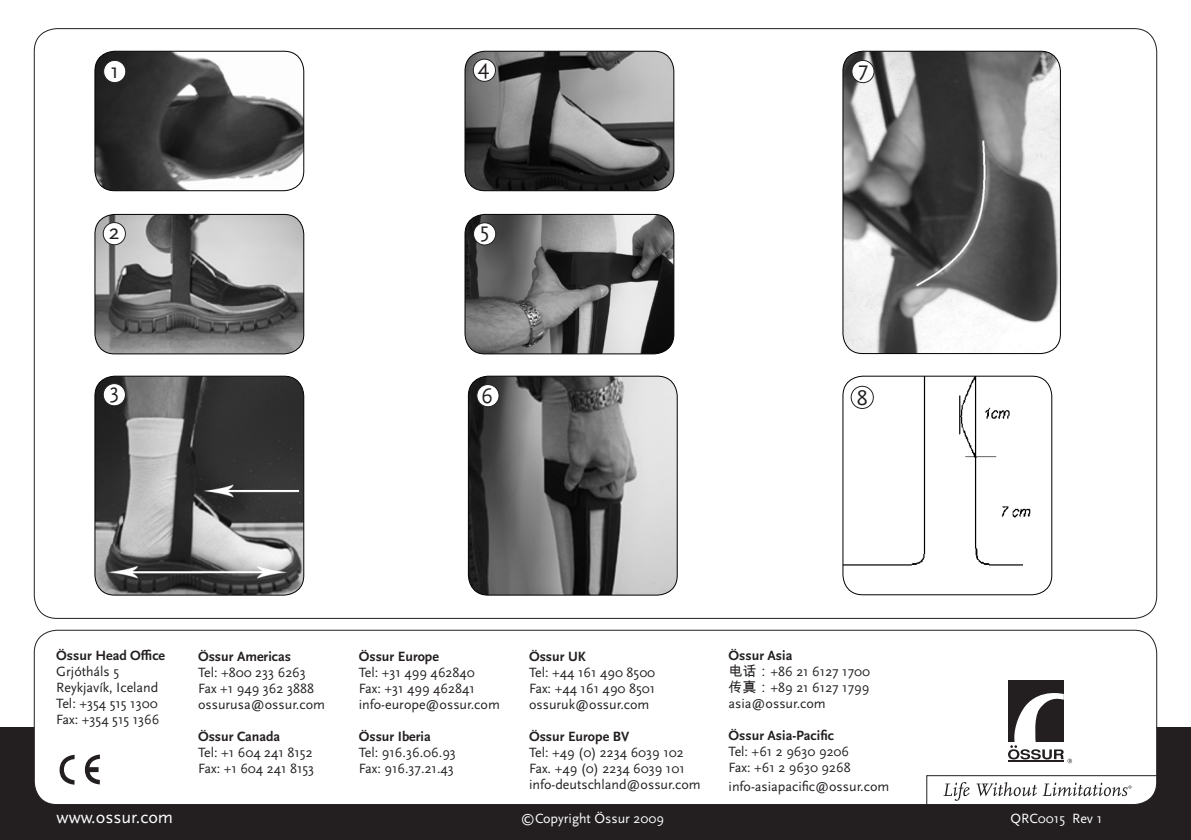
<style>
.page{position:relative;width:1191px;height:840px;background:#fff}
.page>*{position:absolute;margin:0;border:0;box-sizing:border-box;transform-origin:0 0}
.t1{font:22px "Scala Sans OT";color:#231f20}
.t2{font:18px "Scala Sans OT";color:#fff}
.Adresses{font:14px "Scala Sans OT";color:#231f20}
.Adresses-2{font:700 14px "Scala Sans OT";color:#231f20}
.t3{font:14px "Scala Sans OT";color:#fff}
.s1{font-family:"Arial Unicode MS"}
</style>
<div class="page">
<div style="left:0;top:727px;width:1191px;height:112px;background:#231f20"></div>
<div style="left:34px;top:630px;width:1122px;height:174px;background:#fff;border-radius:23px"></div>
<div style="left:34px;top:629px;width:1123px;height:175px;border:1px solid #231f20;border-radius:23px"></div>
<div style="left:1008px;top:680px;width:55px;height:61px;background:#231f20"></div>
<svg style="left:1008px;top:687px;width:64px;height:75px"></svg>
<svg style="left:925px;top:774px;width:232px;height:31px"></svg>
<img style="left:95px;top:51px;width:209px;height:140px">
<div style="left:95px;top:51px;width:209px;height:140px;border:1px solid #000;border-radius:20px"></div>
<img style="left:95px;top:214px;width:209px;height:140px">
<div style="left:95px;top:214px;width:209px;height:140px;border:1px solid #000;border-radius:20px"></div>
<img style="left:465px;top:51px;width:209px;height:140px">
<div style="left:465px;top:51px;width:209px;height:140px;border:1px solid #000;border-radius:20px"></div>
<img style="left:465px;top:214px;width:209px;height:140px">
<div style="left:465px;top:214px;width:209px;height:140px;border:1px solid #000;border-radius:20px"></div>
<img style="left:843px;top:51px;width:217px;height:302px">
<div style="left:842px;top:51px;width:218px;height:302px;border:1px solid #000;border-radius:20px"></div>
<img style="left:95px;top:376px;width:209px;height:218px">
<div style="left:95px;top:376px;width:209px;height:219px;border:1px solid #000;border-radius:20px"></div>
<img style="left:468px;top:376px;width:209px;height:218px">
<div style="left:468px;top:376px;width:209px;height:219px;border:1px solid #000;border-radius:20px"></div>
<img style="left:843px;top:376px;width:208px;height:205px">
<div style="left:842px;top:376px;width:210px;height:218px;border:1px solid #000;border-radius:20px"></div>
<div style="left:104px;top:60px;width:22px;height:23px;background:#fff;border-radius:50%"></div>
<div style="left:103px;top:60px;width:23px;height:23px;border:1px solid #231f20;border-radius:50%"></div>
<div style="left:103px;top:222px;width:22px;height:22px;background:#fff;border-radius:50%"></div>
<div style="left:103px;top:222px;width:23px;height:23px;border:1px solid #231f20;border-radius:50%"></div>
<div style="left:103px;top:383px;width:22px;height:22px;background:#fff;border-radius:50%"></div>
<div style="left:103px;top:383px;width:23px;height:23px;border:1px solid #231f20;border-radius:50%"></div>
<div style="left:852px;top:60px;width:22px;height:23px;background:#fff;border-radius:50%"></div>
<div style="left:851px;top:60px;width:23px;height:23px;border:1px solid #231f20;border-radius:50%"></div>
<div style="left:477px;top:384px;width:22px;height:22px;background:#fff;border-radius:50%"></div>
<div style="left:476px;top:384px;width:23px;height:23px;border:1px solid #231f20;border-radius:50%"></div>
<div style="left:473px;top:223px;width:23px;height:22px;background:#fff;border-radius:50%"></div>
<div style="left:473px;top:222px;width:23px;height:23px;border:1px solid #231f20;border-radius:50%"></div>
<div style="left:473px;top:59px;width:22px;height:22px;background:#fff;border-radius:50%"></div>
<div style="left:473px;top:59px;width:23px;height:23px;border:1px solid #231f20;border-radius:50%"></div>
<div style="left:851px;top:386px;width:22px;height:22px;background:#fff;border-radius:50%"></div>
<div style="left:851px;top:386px;width:22px;height:22px;border:1px solid #231f20;border-radius:50%"></div>
<svg style="left:59px;top:754px;width:16px;height:30px"></svg>
<svg style="left:85px;top:754px;width:15px;height:30px"></svg>
<p class="t1" style="left:110px;top:58px;width:10px">1</p>
<p class="t1" style="left:478px;top:54px;width:13px">4</p>
<p class="t1" style="left:858px;top:56px;width:12px">7</p>
<p class="t1" style="left:109px;top:220px;width:12px">2</p>
<p class="t1" style="left:480px;top:218px;width:11px">5</p>
<p class="t1" style="left:110px;top:379px;width:11px">3</p>
<p class="t1" style="left:481px;top:384px;width:13px">6</p>
<p class="t1" style="left:856px;top:385px;width:12px">8</p>
<p class="Adresses-2" style="left:56px;top:647px;width:110px">Össur Head Office</p>
<p class="Adresses" style="left:56px;top:663px;width:64px">Grjótháls 5</p>
<p class="Adresses" style="left:56px;top:679px;width:104px">Reykjavík, Iceland</p>
<p class="Adresses" style="left:56px;top:695px;width:103px">Tel: +354 515 1300</p>
<p class="Adresses" style="left:56px;top:711px;width:105px">Fax: +354 515 1366</p>
<p class="Adresses-2" style="left:198px;top:648px;width:94px">Össur Americas</p>
<p class="Adresses" style="left:198px;top:664px;width:109px">Tel: +800 233 6263</p>
<p class="Adresses" style="left:198px;top:680px;width:117px">Fax +1 949 362 3888</p>
<p class="Adresses" style="left:198px;top:696px;width:128px">ossurusa@ossur.com</p>
<p class="Adresses-2" style="left:198px;top:728px;width:84px">Össur Canada</p>
<p class="Adresses" style="left:198px;top:744px;width:116px">Tel: +1 604 241 8152</p>
<p class="Adresses" style="left:198px;top:760px;width:118px">Fax: +1 604 241 8153</p>
<p class="Adresses-2" style="left:359px;top:648px;width:82px">Össur Europe</p>
<p class="Adresses" style="left:359px;top:664px;width:118px">Tel: +31 499 462840</p>
<p class="Adresses" style="left:359px;top:680px;width:118px">Fax: +31 499 462841</p>
<p class="Adresses" style="left:359px;top:696px;width:143px">info-europe@ossur.com</p>
<p class="Adresses-2" style="left:359px;top:728px;width:73px">Össur Iberia</p>
<p class="Adresses" style="left:359px;top:744px;width:99px">Tel: 916.36.06.93</p>
<p class="Adresses" style="left:359px;top:760px;width:97px">Fax: 916.37.21.43</p>
<p class="Adresses-2" style="left:529px;top:648px;width:58px">Össur UK</p>
<p class="Adresses" style="left:529px;top:664px;width:128px">Tel: +44 161 490 8500</p>
<p class="Adresses" style="left:529px;top:680px;width:128px">Fax: +44 161 490 8501</p>
<p class="Adresses" style="left:529px;top:696px;width:122px">ossuruk@ossur.com</p>
<p class="Adresses-2" style="left:529px;top:728px;width:102px">Össur Europe BV</p>
<p class="Adresses" style="left:529px;top:744px;width:156px">Tel: +49 (0) 2234 6039 102</p>
<p class="Adresses" style="left:529px;top:760px;width:157px">Fax. +49 (0) 2234 6039 101</p>
<p class="Adresses" style="left:529px;top:776px;width:173px">info-deutschland@ossur.com</p>
<p class="Adresses-2" style="left:728px;top:646px;width:65px">Össur Asia</p>
<p class="Adresses" style="left:728px;top:663px;width:143px"><span class="s1">电话：</span>+86 21 6127 1700</p>
<p class="Adresses" style="left:728px;top:679px;width:142px"><span class="s1">传真：</span>+89 21 6127 1799</p>
<p class="Adresses" style="left:728px;top:695px;width:99px">asia@ossur.com</p>
<p class="Adresses-2" style="left:728px;top:726px;width:107px">Össur Asia-Pacific</p>
<p class="Adresses" style="left:728px;top:743px;width:122px">Tel: +61 2 9630 9206</p>
<p class="Adresses" style="left:728px;top:759px;width:124px">Fax: +61 2 9630 9268</p>
<p class="Adresses" style="left:728px;top:778px;width:162px">info-asiapacific@ossur.com</p>
<p class="t2" style="left:57px;top:806px;width:118px">www.ossur.com</p>
<p class="t3" style="left:521px;top:809px;width:145px">©Copyright Össur 2009</p>
<p class="t3" style="left:1010px;top:809px;width:93px">QRC0015 Rev 1</p>
</div>
